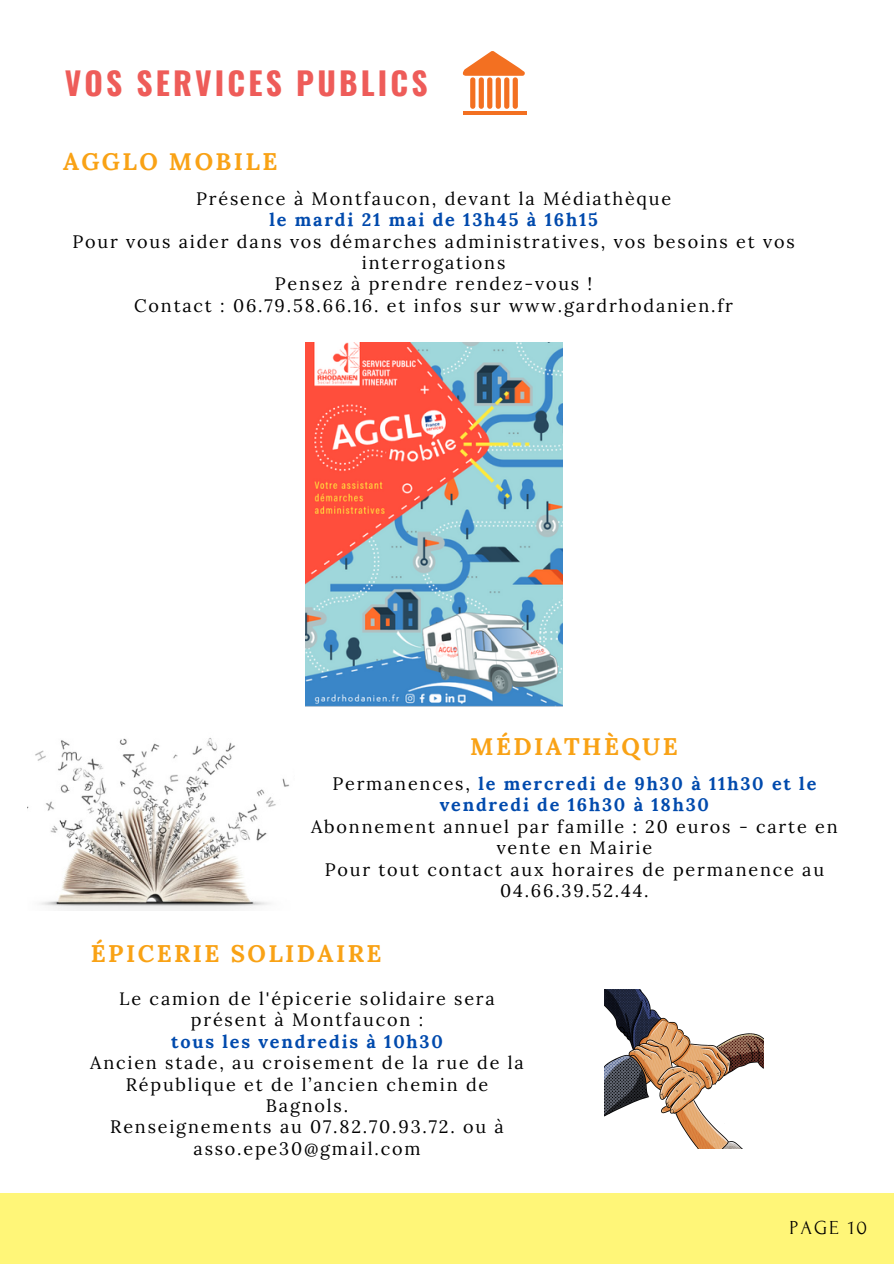
<style>
.page{position:relative;width:894px;height:1264px;background:#fff}
.page>*{position:absolute;margin:0;border:0;box-sizing:border-box;transform-origin:0 0}
.t1{font:700 31.5px "Oswald";letter-spacing:.1em;color:#ee5c59}
.t2{font:700 24px "Lora";letter-spacing:.1em;color:#f9a215}
.t3{font:19.8px "Forum";letter-spacing:.1em;color:#000}
.t4{font:18px/21.3px "Lora";letter-spacing:.1em;color:#000;text-align:center}
.t5{font:700 18px/21.5px "Lora";letter-spacing:.1em;color:#004aad;text-align:center}
.s1{font-weight:400;color:#000}
</style>
<div class="page">
<div style="left:0;top:1192px;width:893px;height:71px;background:#fff678"></div>
<img style="left:28px;top:738px;width:262px;height:172px">
<hr style="left:463px;top:112px;width:63px;height:3px;background:#f37021">
<svg style="left:462px;top:51px;width:62px;height:58px"></svg>
<img style="left:604px;top:989px;width:159px;height:158px">
<img style="left:305px;top:343px;width:257px;height:363px">
<p class="t1" style="left:65px;top:58px;width:364px">VOS SERVICES PUBLICS</p>
<p class="t2" style="left:63px;top:146px;width:216px">AGGLO MOBILE</p>
<p class="t4" style="left:196px;top:187px;width:476px">Présence à Montfaucon, devant la Médiathèque</p>
<p class="t5" style="left:269px;top:209px;width:330px">le mardi 21 mai de 13h45 à 16h15</p>
<p class="t4" style="left:72px;top:230px;width:723px">Pour vous aider dans vos démarches administratives, vos besoins et vos interrogations</p>
<p class="t4" style="left:275px;top:273px;width:319px">Pensez à prendre rendez-vous !</p>
<h2 class="t4" style="left:134px;top:294px;width:600px">Contact : 06.79.58.66.16. et infos sur www.gardrhodanien.fr</h2>
<h2 class="t2" style="left:470px;top:731px;width:209px">MÉDIATHÈQUE</h2>
<p class="t5" style="left:332px;top:772px;width:485px"><span class="s1">Permanences,</span> le mercredi de 9h30 à 11h30 et le vendredi de 16h30 à 18h30</p>
<p class="t4" style="left:311px;top:815px;width:527px">Abonnement annuel par famille : 20 euros - carte en vente en Mairie<br>Pour tout contact aux horaires de permanence au<br>04.66.39.52.44.</p>
<p class="t2" style="left:91px;top:938px;width:292px">ÉPICERIE SOLIDAIRE</p>
<p class="t4" style="left:119px;top:987px;width:377px">Le camion de l'épicerie solidaire sera présent à Montfaucon :</p>
<p class="t5" style="left:171px;top:1030px;width:273px">tous les vendredis à 10h30</p>
<p class="t4" style="left:90px;top:1051px;width:435px">Ancien stade, au croisement de la rue de la</p>
<p class="t4" style="left:110px;top:1073px;width:395px">République et de l’ancien chemin de<br>Bagnols.<br>Renseignements au 07.82.70.93.72. ou à</p>
<p class="t4" style="left:193px;top:1137px;width:228px">asso.epe30@gmail.com</p>
<p class="t3" style="left:789px;top:1216px;width:79px">PAGE 10</p>
</div>
